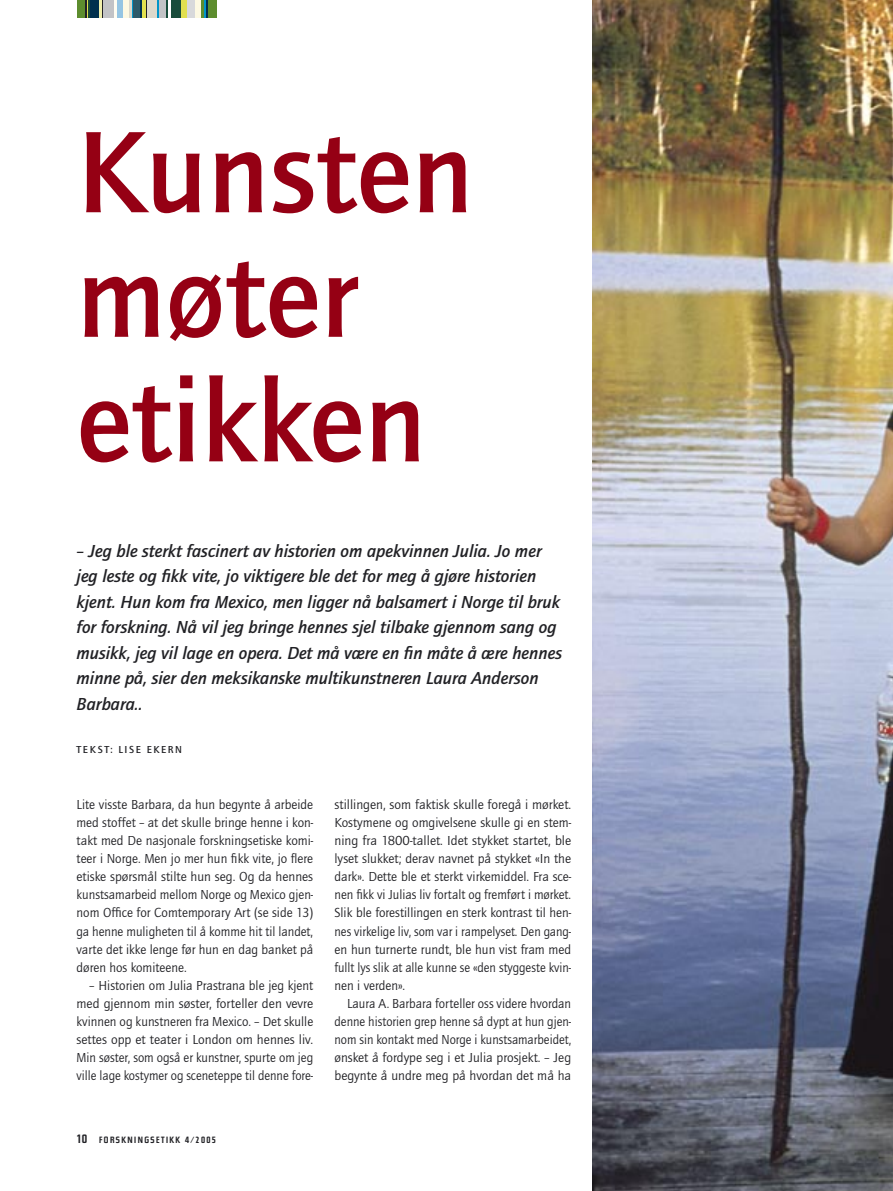
<style>
.page{position:relative;width:893px;height:1191px;background:#fff}
.page>*{position:absolute;margin:0;border:0;box-sizing:border-box;transform-origin:0 0}
._01_tittel{font:700 120px/124.5px "Quay Itc T";color:#950014}
._05_ingress{font:italic 700 18px/25.5px "Quay Itc T";color:#212125}
._00_brød_innrykk{font:13.5px/18px "Quay Itc T";color:#212125;text-align:justify}
._00_brød{font:13.5px/18px "Quay Itc T";color:#212125;text-align:justify}
._05_ingress-2{font:700 10.5px "Quay Itc T";letter-spacing:.15em;color:#212125}
.t1{font:700 9px "Steile Futura BQ";letter-spacing:.16em;color:#212125}
.s1{font-size:12px}
</style>
<div class="page">
<div style="left:77px;top:0;width:9px;height:17px;background:#5d8d2e"></div>
<svg style="left:86px;top:0;width:4px;height:17px"></svg>
<div style="left:90px;top:0;width:9px;height:17px;background:#00304e"></div>
<hr style="left:99px;top:0;width:3px;height:17px;background:#f0efac">
<svg style="left:102px;top:0;width:2px;height:17px"></svg>
<div style="left:104px;top:0;width:10px;height:17px;background:#c2c3c6"></div>
<hr style="left:114px;top:0;width:3px;height:17px;background:#fefcf1">
<div style="left:117px;top:0;width:6px;height:17px;background:#95c5e3"></div>
<div style="left:123px;top:0;width:6px;height:17px;background:#fdf9e3"></div>
<hr style="left:129px;top:0;width:3px;height:17px;background:#ddd9cc">
<svg style="left:132px;top:0;width:2px;height:17px"></svg>
<div style="left:134px;top:0;width:6px;height:17px;background:#2d5a69"></div>
<hr style="left:140px;top:0;width:3px;height:17px;background:#00304e">
<hr style="left:143px;top:0;width:3px;height:17px;background:#e1e04f">
<svg style="left:146px;top:0;width:1px;height:17px"></svg>
<div style="left:147px;top:0;width:11px;height:17px;background:#ddd9cc"></div>
<svg style="left:158px;top:0;width:1px;height:17px"></svg>
<div style="left:159px;top:0;width:8px;height:17px;background:#c2c3c6"></div>
<svg style="left:167px;top:0;width:1px;height:17px"></svg>
<div style="left:171px;top:0;width:11px;height:17px;background:#184c3b"></div>
<div style="left:182px;top:0;width:6px;height:17px;background:#e1e04f"></div>
<div style="left:188px;top:0;width:7px;height:17px;background:#d8d9db"></div>
<div style="left:195px;top:0;width:6px;height:17px;background:#fdf9e3"></div>
<hr style="left:201px;top:0;width:3px;height:17px;background:#5d8d2e">
<svg style="left:204px;top:0;width:2px;height:17px"></svg>
<hr style="left:206px;top:0;width:3px;height:17px;background:#00304e">
<div style="left:209px;top:0;width:8px;height:17px;background:#5d8d2e"></div>
<img style="left:592px;top:0;width:301px;height:1191px">
<p class="_01_tittel" style="left:77px;top:108px;width:398px">Kunsten møter etikken</p>
<p class="_05_ingress" style="left:77px;top:538px;width:487px">– Jeg ble sterkt fascinert av historien om apekvinnen Julia. Jo mer jeg leste og fikk vite, jo viktigere ble det for meg å gjøre historien kjent. Hun kom fra Mexico, men ligger nå balsamert i Norge til bruk for forskning. Nå vil jeg bringe hennes sjel tilbake gjennom sang og musikk, jeg vil lage en opera. Det må være en fin måte å ære hennes minne på, sier den meksikanske multikunstneren Laura Anderson Barbara..</p>
<p class="_05_ingress-2" style="left:77px;top:743px;width:107px">TEKST: LISE EKERN</p>
<p class="_00_brød" style="left:77px;top:795px;width:238px">Lite visste Barbara, da hun begynte å arbeide med stoffet – at det skulle bringe henne i kon&shy;takt med De nasjonale forskningsetiske komi&shy;teer i Norge. Men jo mer hun fikk vite, jo flere etiske spørsmål stilte hun seg. Og da hennes kunstsamarbeid mellom Norge og Mexico gjen&shy;nom Office for Comtemporary Art (se side 13) ga henne muligheten til å komme hit til landet, varte det ikke lenge før hun en dag banket på døren hos komiteene.</p>
<p class="_00_brød_innrykk" style="left:77px;top:975px;width:238px;text-indent:13px">– Historien om Julia Prastrana ble jeg kjent med gjennom min søster, forteller den vevre kvinnen og kunstneren fra Mexico. – Det skulle settes opp et teater i London om hennes liv.<br>Min søster, som også er kunstner, spurte om jeg ville lage kostymer og sceneteppe til denne fore-</p>
<p class="t1" style="left:77px;top:1134px;width:141px"><span class="s1">10</span> FORSKNINGSETIKK 4/2005</p>
<p class="_00_brød_innrykk" style="left:334px;top:795px;width:238px">stillingen, som faktisk skulle foregå i mørket.<br>Kostymene og omgivelsene skulle gi en stem&shy;ning fra 1800-tallet. Idet stykket startet, ble lyset slukket; derav navnet på stykket «In the dark». Dette ble et sterkt virkemiddel. Fra sce&shy;nen fikk vi Julias liv fortalt og fremført i mørket.<br>Slik ble forestillingen en sterk kontrast til hen&shy;nes virkelige liv, som var i rampelyset. Den gang&shy;en hun turnerte rundt, ble hun vist fram med fullt lys slik at alle kunne se «den styggeste kvin&shy;nen i verden».</p>
<p class="_00_brød_innrykk" style="left:334px;top:993px;width:238px;text-indent:13px">Laura A. Barbara forteller oss videre hvordan denne historien grep henne så dypt at hun gjen&shy;nom sin kontakt med Norge i kunstsamarbeidet, ønsket å fordype seg i et Julia prosjekt. – Jeg begynte å undre meg på hvordan det må ha</p>
</div>
